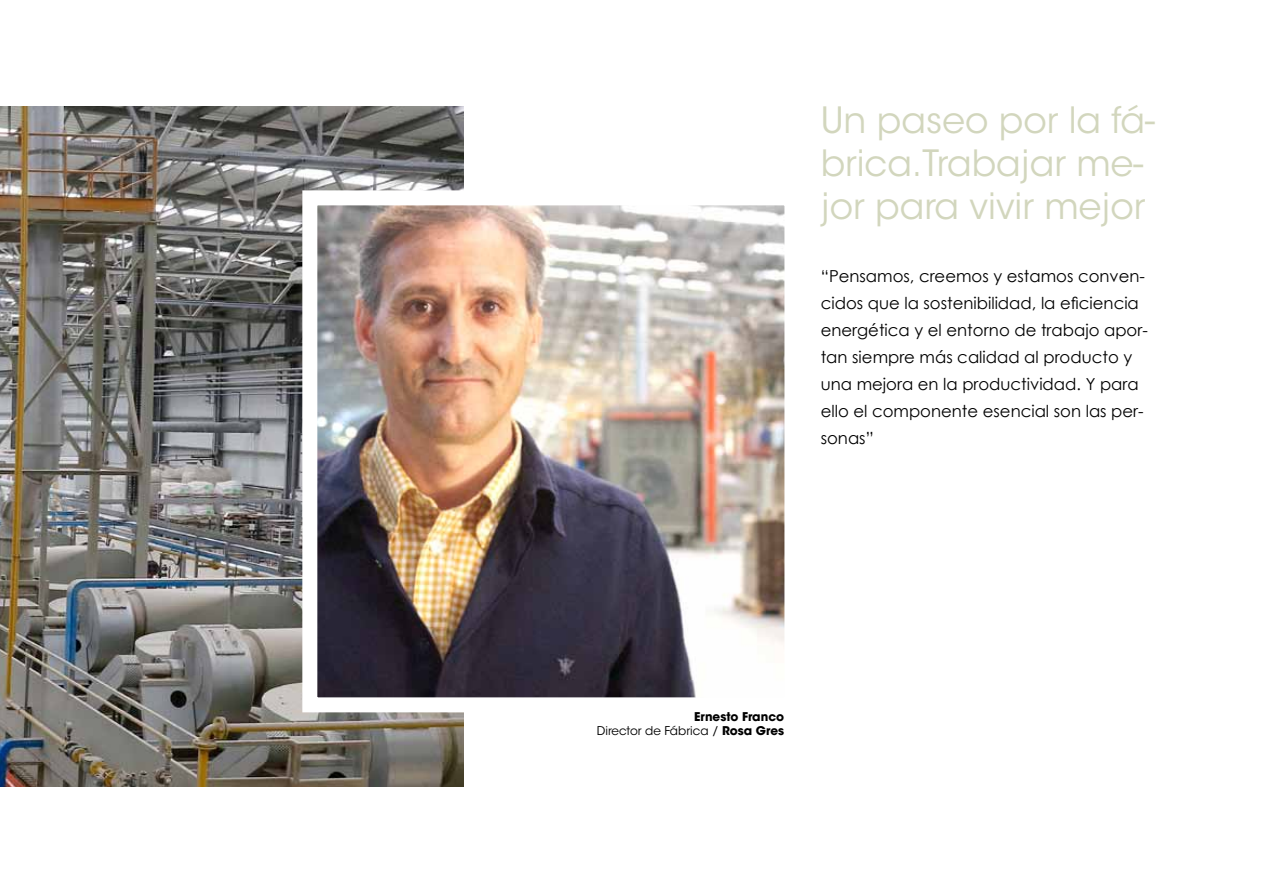
<style>
.page{position:relative;width:1263px;height:893px;background:#fff}
.page>*{position:absolute;margin:0;border:0;box-sizing:border-box;transform-origin:0 0}
.t1{font:36px/43.2px "ITC Avant Garde Std";color:#d2d6bd}
.t2{font:16.5px/27px "Century Gothic";color:#000}
.t3{font:700 12px/13.5px "ITC Avant Garde Std";color:#000;text-align:right}
.s1{font-weight:400}
</style>
<div class="page">
<img style="left:0;top:106px;width:463px;height:681px">
<img style="left:318px;top:206px;width:465px;height:490px">
<h1 class="t1" style="left:821px;top:99px;width:336px">Un paseo por la fá&shy;brica.Trabajar me&shy;jor para vivir mejor</h1>
<p class="t2" style="left:821px;top:263px;width:329px">“Pensamos, creemos y estamos conven&shy;cidos que la sostenibilidad, la eficiencia energética y el entorno de trabajo apor&shy;tan siempre más calidad al producto y una mejora en la productividad. Y para ello el componente esencial son las per&shy;sonas”</p>
<p class="t3" style="left:597px;top:710px;width:189px">Ernesto Franco<br><span class="s1">Director de Fábrica /</span> Rosa Gres</p>
</div>
